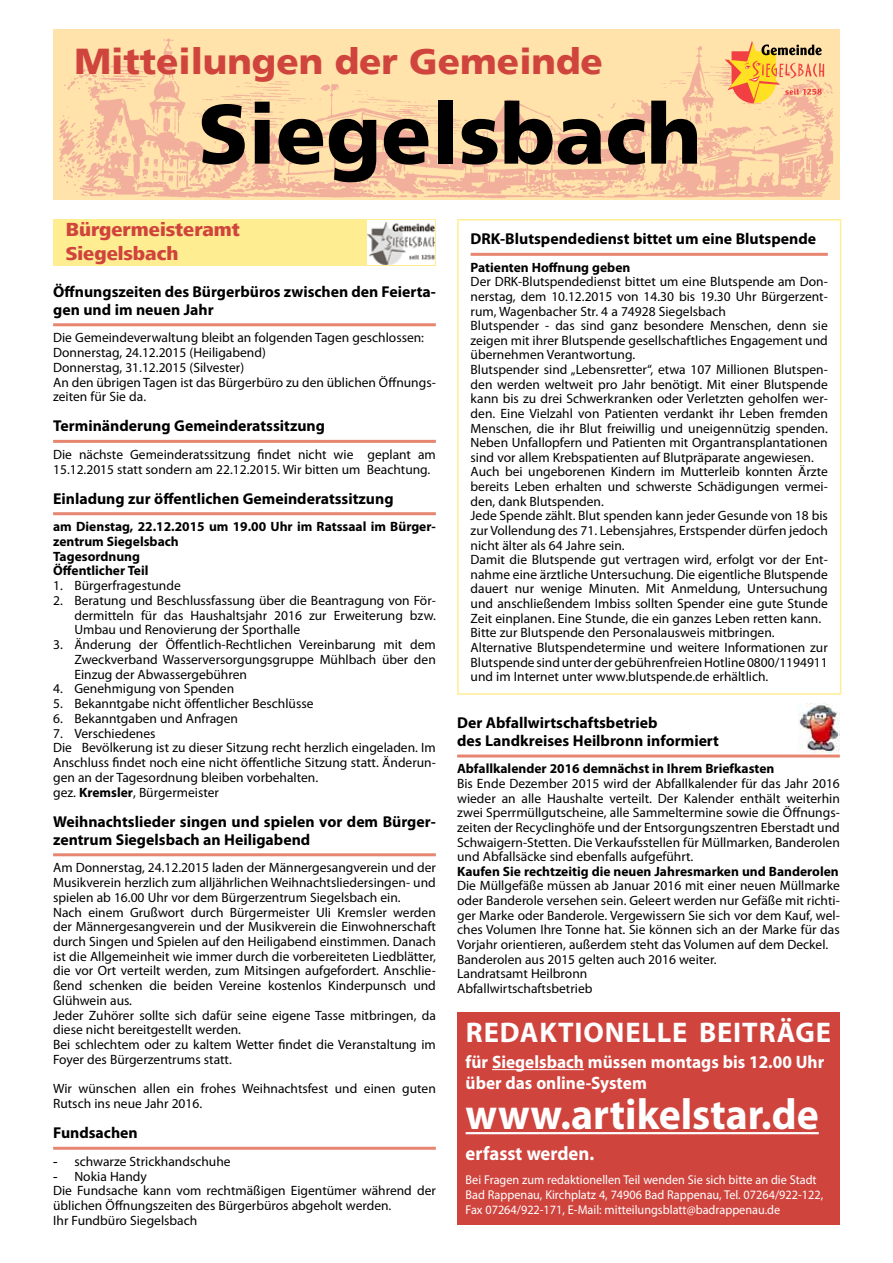
<style>
.page{position:relative;width:893px;height:1263px;background:#fff}
.page>*{position:absolute;margin:0;border:0;box-sizing:border-box;transform-origin:0 0}
.t1{font:900 84px "Frutiger LT";color:#000}
.t2{font:700 43.5px "Myriad Pro";color:#fff;scale:.96 1}
.t3{font:900 36px "Frutiger LT";color:#d0443e}
.t4{font:700 28.5px "Myriad Pro";letter-spacing:.03em;color:#fff}
.t5{font:800 19.5px/23.4px "Frutiger Next LT";color:#d0443e}
.t6{font:700 19.5px "Myriad Pro";color:#fff;scale:.96 1}
.t7{font:700 18px/21.6px "Myriad Pro";color:#fff;scale:.96 1}
.t8{font:700 15.75px/18.1px "Myriad Pro";color:#000}
.t9{font:13.5px/14.5px "Myriad Pro";color:#000}
.t10{font:700 13.5px/14.7px "Myriad Pro";color:#000}
.t11{font:12.75px/15.3px "Myriad Pro";color:#fff;scale:.96 1}
.s1{font-weight:700}
.s2{font-family:"Arial"}
</style>
<div class="page">
<hr style="left:892px;top:0;width:1px;height:51px;background:#ffed91">
<div style="left:53px;top:30px;width:787px;height:170px;background:#ffe3aa"></div>
<img style="left:59px;top:38px;width:774px;height:161px">
<svg style="left:725px;top:41px;width:99px;height:62px"></svg>
<div style="left:457px;top:1012px;width:383px;height:213px;background:#d0443e"></div>
<hr style="left:492px;top:1069px;width:92px;height:1px;background:#fff">
<hr style="left:466px;top:1132px;width:353px;height:2px;background:#fff">
<hr style="left:53px;top:323px;width:383px;height:3px;background:#e68670">
<hr style="left:53px;top:440px;width:383px;height:3px;background:#e68670">
<hr style="left:53px;top:512px;width:383px;height:3px;background:#e68670">
<hr style="left:53px;top:853px;width:383px;height:3px;background:#e68670">
<hr style="left:53px;top:1147px;width:383px;height:3px;background:#e68670">
<div style="left:53px;top:219px;width:383px;height:47px;background:#ffed91"></div>
<img style="left:367px;top:220px;width:68px;height:45px">
<hr style="left:457px;top:754px;width:383px;height:3px;background:#e68670">
<hr style="left:457px;top:219px;width:384px;height:1px;background:#ffed91">
<hr style="left:457px;top:220px;width:2px;height:473px;background:#ffed91">
<hr style="left:840px;top:220px;width:1px;height:473px;background:#ffed91">
<hr style="left:457px;top:693px;width:384px;height:2px;background:#ffed91">
<hr style="left:471px;top:253px;width:357px;height:3px;background:#e68670">
<img style="left:798px;top:704px;width:42px;height:49px">
<h3 class="t3" style="left:74px;top:40px;width:530px">Mitteilungen der Gemeinde</h3>
<h1 class="t1" style="left:198px;top:83px;width:505px">Siegelsbach</h1>
<h3 class="t5" style="left:66px;top:218px;width:176px">Bürgermeisteramt<br>Siegelsbach</h3>
<p class="t8" style="left:53px;top:282px;width:384px">Öffnungszeiten des Bürgerbüros zwischen den Feierta&shy;gen und im neuen Jahr</p>
<p class="t9" style="left:53px;top:330px;width:384px">Die Gemeindeverwaltung bleibt an folgenden Tagen geschlossen:<br>Donnerstag, 24.12.2015 (Heiligabend)<br>Donnerstag, 31.12.2015 (Silvester)<br>An den übrigen Tagen ist das Bürgerbüro zu den üblichen Öffnungs&shy;zeiten für Sie da.</p>
<p class="t8" style="left:53px;top:416px;width:273px">Terminänderung Gemeinderatssitzung</p>
<p class="t9" style="left:53px;top:447px;width:384px">Die nächste Gemeinderatssitzung findet nicht wie geplant am<br>15.12.2015 statt sondern am 22.12.2015. Wir bitten um Beachtung.</p>
<p class="t8" style="left:53px;top:489px;width:342px">Einladung zur öffentlichen Gemeinderatssitzung</p>
<p class="t10" style="left:53px;top:519px;width:384px">am Dienstag, 22.12.2015 um 19.00 Uhr im Ratssaal im Bürger&shy;zentrum Siegelsbach<br>Tagesordnung<br>Öffentlicher Teil</p>
<p class="t9" style="left:53px;top:578px;width:129px">1. Bürgerfragestunde</p>
<p class="t9" style="left:74px;top:593px;width:363px;text-align:justify;text-indent:-21px">2. Beratung und Beschlussfassung über die Beantragung von För&shy;dermitteln für das Haushaltsjahr 2016 zur Erweiterung bzw.<br>Umbau und Renovierung der Sporthalle</p>
<p class="t9" style="left:74px;top:637px;width:363px;text-align:justify;text-indent:-21px">3. Änderung der Öffentlich-Rechtlichen Vereinbarung mit dem Zweckverband Wasserversorgungsgruppe Mühlbach über den Einzug der Abwassergebühren</p>
<p class="t9" style="left:53px;top:681px;width:183px">4. Genehmigung von Spenden</p>
<p class="t9" style="left:53px;top:696px;width:262px">5. Bekanntgabe nicht öffentlicher Beschlüsse</p>
<p class="t9" style="left:53px;top:711px;width:186px">6. Bekanntgaben und Anfragen</p>
<p class="t9" style="left:53px;top:725px;width:384px">7. Verschiedenes<br>Die Bevölkerung ist zu dieser Sitzung recht herzlich eingeladen. Im Anschluss findet noch eine nicht öffentliche Sitzung statt. Änderun&shy;gen an der Tagesordnung bleiben vorbehalten.<br>gez. <span class="s1">Kremsler</span>, Bürgermeister</p>
<p class="t8" style="left:53px;top:812px;width:384px">Weihnachtslieder singen und spielen vor dem Bürger&shy;zentrum Siegelsbach an Heiligabend</p>
<p class="t9" style="left:53px;top:860px;width:384px">Am Donnerstag, 24.12.2015 laden der Männergesangverein und der Musikverein herzlich zum alljährlichen Weihnachtsliedersingen- und spielen ab 16.00 Uhr vor dem Bürgerzentrum Siegelsbach ein.<br>Nach einem Grußwort durch Bürgermeister Uli Kremsler werden der Männergesangverein und der Musikverein die Einwohnerschaft durch Singen und Spielen auf den Heiligabend einstimmen. Danach ist die Allgemeinheit wie immer durch die vorbereiteten Liedblätter, die vor Ort verteilt werden, zum Mitsingen aufgefordert. Anschlie&shy;ßend schenken die beiden Vereine kostenlos Kinderpunsch und Glühwein aus.<br>Jeder Zuhörer sollte sich dafür seine eigene Tasse mitbringen, da diese nicht bereitgestellt werden.<br>Bei schlechtem oder zu kaltem Wetter findet die Veranstaltung im Foyer des Bürgerzentrums statt.</p>
<p class="t9" style="left:53px;top:1081px;width:384px">Wir wünschen allen ein frohes Weihnachtsfest und einen guten<br>Rutsch ins neue Jahr 2016.</p>
<p class="t8" style="left:53px;top:1123px;width:86px">Fundsachen</p>
<p class="t9" style="left:53px;top:1154px;width:179px"><span class="s2">-</span> schwarze Strickhandschuhe</p>
<p class="t9" style="left:53px;top:1168px;width:384px"><span class="s2">-</span> Nokia Handy<br>Die Fundsache kann vom rechtmäßigen Eigentümer während der üblichen Öffnungszeiten des Bürgerbüros abgeholt werden.<br>Ihr Fundbüro Siegelsbach</p>
<p class="t8" style="left:471px;top:229px;width:347px">DRK-Blutspendedienst bittet um eine Blutspende</p>
<p class="t10" style="left:471px;top:259px;width:161px">Patienten Hoffnung geben</p>
<p class="t9" style="left:471px;top:274px;width:359px">Der DRK-Blutspendedienst bittet um eine Blutspende am Don&shy;nerstag, dem 10.12.2015 von 14.30 bis 19.30 Uhr Bürgerzent&shy;rum, Wagenbacher Str. 4 a 74928 Siegelsbach<br>Blutspender - das sind ganz besondere Menschen, denn sie zeigen mit ihrer Blutspende gesellschaftliches Engagement und übernehmen Verantwortung.<br>Blutspender sind „Lebensretter“, etwa 107 Millionen Blutspen&shy;den werden weltweit pro Jahr benötigt. Mit einer Blutspende kann bis zu drei Schwerkranken oder Verletzten geholfen wer&shy;den. Eine Vielzahl von Patienten verdankt ihr Leben fremden Menschen, die ihr Blut freiwillig und uneigennützig spenden.<br>Neben Unfallopfern und Patienten mit Organtransplantationen sind vor allem Krebspatienten auf Blutpräparate angewiesen.<br>Auch bei ungeborenen Kindern im Mutterleib konnten Ärzte bereits Leben erhalten und schwerste Schädigungen vermei&shy;den, dank Blutspenden.<br>Jede Spende zählt. Blut spenden kann jeder Gesunde von 18 bis zur Vollendung des 71. Lebensjahres, Erstspender dürfen jedoch nicht älter als 64 Jahre sein.<br>Damit die Blutspende gut vertragen wird, erfolgt vor der Ent&shy;nahme eine ärztliche Untersuchung. Die eigentliche Blutspende dauert nur wenige Minuten. Mit Anmeldung, Untersuchung und anschließendem Imbiss sollten Spender eine gute Stunde Zeit einplanen. Eine Stunde, die ein ganzes Leben retten kann.<br>Bitte zur Blutspende den Personalausweis mitbringen.<br>Alternative Blutspendetermine und weitere Informationen zur Blutspende sind unter der gebührenfreien Hotline 0800/1194911 und im Internet unter www.blutspende.de erhältlich.</p>
<p class="t8" style="left:457px;top:713px;width:263px">Der Abfallwirtschaftsbetrieb<br>des Landkreises Heilbronn informiert</p>
<p class="t10" style="left:457px;top:761px;width:319px">Abfallkalender 2016 demnächst in Ihrem Briefkasten</p>
<p class="t9" style="left:457px;top:776px;width:384px;text-align:justify">Bis Ende Dezember 2015 wird der Abfallkalender für das Jahr 2016 wieder an alle Haushalte verteilt. Der Kalender enthält weiterhin zwei Sperrmüllgutscheine, alle Sammeltermine sowie die Öffnungs&shy;zeiten der Recyclinghöfe und der Entsorgungszentren Eberstadt und Schwaigern-Stetten. Die Verkaufsstellen für Müllmarken, Banderolen und Abfallsäcke sind ebenfalls aufgeführt.</p>
<p class="t10" style="left:457px;top:863px;width:383px">Kaufen Sie rechtzeitig die neuen Jahresmarken und Banderolen</p>
<p class="t9" style="left:457px;top:878px;width:384px">Die Müllgefäße müssen ab Januar 2016 mit einer neuen Müllmarke oder Banderole versehen sein. Geleert werden nur Gefäße mit richti&shy;ger Marke oder Banderole. Vergewissern Sie sich vor dem Kauf, wel&shy;ches Volumen Ihre Tonne hat. Sie können sich an der Marke für das Vorjahr orientieren, außerdem steht das Volumen auf dem Deckel.<br>Banderolen aus 2015 gelten auch 2016 weiter.<br>Landratsamt Heilbronn<br>Abfallwirtschaftsbetrieb</p>
<h3 class="t4" style="left:466px;top:1014px;width:367px">REDAKTIONELLE BEITRÄGE</h3>
<h3 class="t7" style="left:466px;top:1050px;width:375px">für Siegelsbach müssen montags bis 12.00 Uhr über das online-System</h3>
<h2 class="t2" style="left:466px;top:1086px;width:369px">www.artikelstar.de</h2>
<h3 class="t6" style="left:466px;top:1141px;width:136px">erfasst werden.</h3>
<p class="t11" style="left:466px;top:1172px;width:374px">Bei Fragen zum redaktionellen Teil wenden Sie sich bitte an die Stadt<br>Bad Rappenau, Kirchplatz 4, 74906 Bad Rappenau, Tel. 07264/922-122,<br>Fax 07264/922-171, E-Mail: mitteilungsblatt@badrappenau.de</p>
</div>
